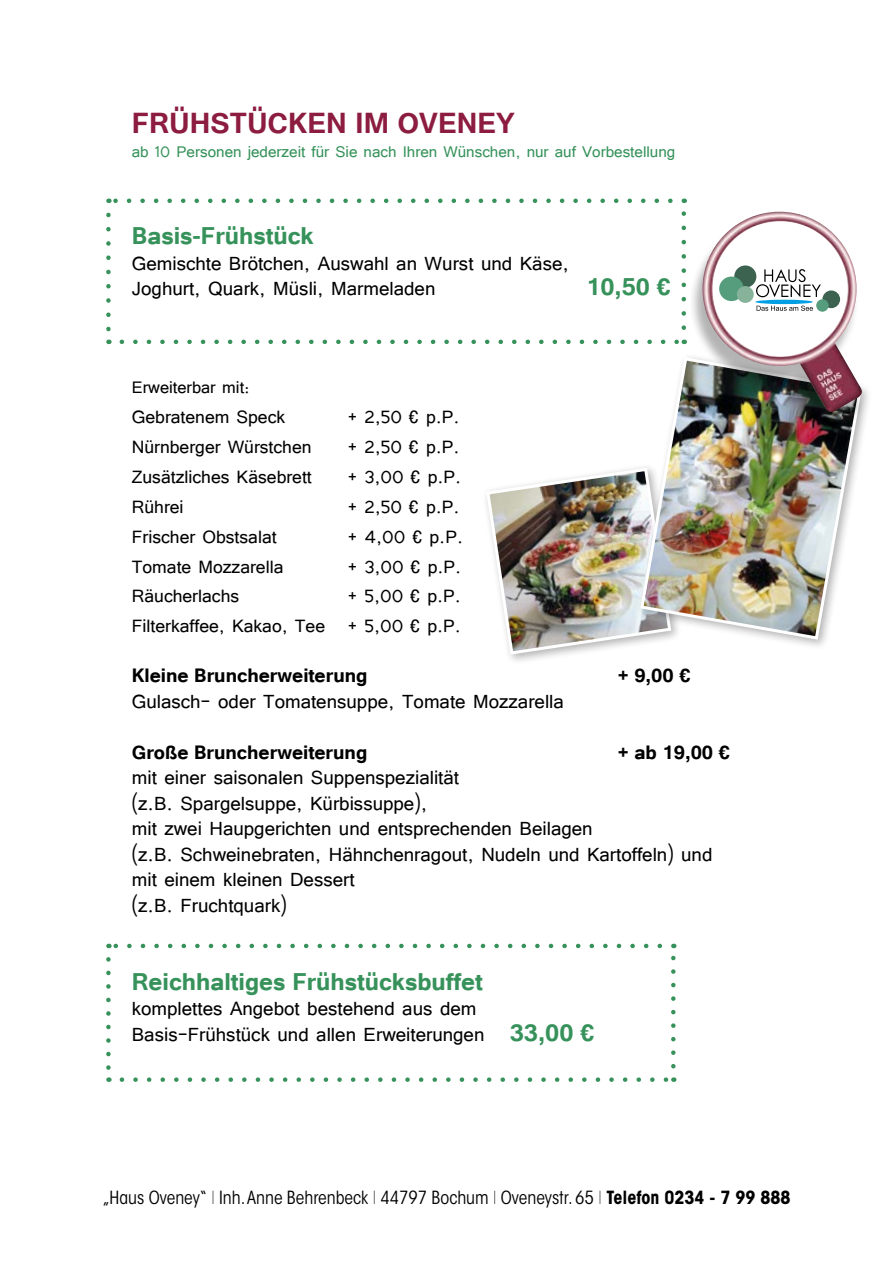
<style>
.page{position:relative;width:893px;height:1263px;background:#fff}
.page>*{position:absolute;margin:0;border:0;box-sizing:border-box;transform-origin:0 0}
.t1{font:700 36px "Tunga";color:#8c1c40}
.t2{font:700 30px "Tunga";color:#36925a}
.t3{font:24px/25.5px "Tunga";color:#000}
.t4{font:700 24px "Tunga";color:#000}
.t5{font:22.5px/30px "Tunga";color:#000;text-align:right}
.t6{font:21px "Tunga";color:#000}
.t7{font:19.5px "Tunga";color:#36925a}
.t8{font:condensed 18px "ITC Avant Garde Std";color:#000}
.s1{font-weight:700;font-size:30px;color:#36925a}
.s2{font-weight:200;font-stretch:normal}
.s3{font-weight:700}
</style>
<div class="page">
<svg style="left:122px;top:340px;width:555px;height:4px"></svg>
<svg style="left:115px;top:199px;width:555px;height:4px"></svg>
<svg style="left:106px;top:215px;width:5px;height:129px"></svg>
<svg style="left:681px;top:199px;width:5px;height:129px"></svg>
<svg style="left:122px;top:1077px;width:545px;height:5px"></svg>
<svg style="left:115px;top:944px;width:545px;height:4px"></svg>
<svg style="left:106px;top:959px;width:5px;height:123px"></svg>
<svg style="left:671px;top:944px;width:5px;height:122px"></svg>
<img style="left:486px;top:468px;width:149px;height:188px">
<div style="left:635px;top:353px;width:237px;height:298px;background:#000;opacity:.3"></div>
<img style="left:638px;top:355px;width:226px;height:286px">
<div style="left:688px;top:216px;width:177px;height:218px;background:#000;opacity:.3"></div>
<img style="left:702px;top:212px;width:162px;height:202px">
<div style="left:713px;top:221px;width:135px;height:135px;background:#fff;border-radius:50%"></div>
<svg style="left:756px;top:269px;width:65px;height:28px"></svg>
<div style="left:822px;top:290px;width:18px;height:18px;background:#3c6350;border-radius:50%"></div>
<div style="left:734px;top:265px;width:22px;height:23px;background:#3c6350;border-radius:50%"></div>
<div style="left:719px;top:277px;width:25px;height:24px;background:#559d7d;border-radius:50%"></div>
<div style="left:737px;top:286px;width:17px;height:17px;background:#87b39a;border-radius:50%"></div>
<div style="left:816px;top:299px;width:13px;height:13px;background:#559d7d;border-radius:50%"></div>
<svg style="left:756px;top:306px;width:57px;height:5px"></svg>
<svg style="left:755px;top:300px;width:58px;height:4px"></svg>
<h1 class="t1" style="left:132px;top:99px;width:384px">FRÜHSTÜCKEN IM OVENEY</h1>
<p class="t7" style="left:132px;top:139px;width:545px">ab 10 Personen jederzeit für Sie nach Ihren Wünschen, nur auf Vorbestellung</p>
<p class="t2" style="left:132px;top:216px;width:183px">Basis-Frühstück</p>
<p class="t3" style="left:132px;top:248px;width:439px">Gemischte Brötchen, Auswahl an Wurst und Käse,<br>Joghurt, Quark, Müsli, Marmeladen</p>
<p class="t2" style="left:586px;top:267px;width:86px">10,50 €</p>
<p class="t6" style="left:132px;top:373px;width:120px">Erweiterbar mit:</p>
<p class="t5" style="left:132px;top:400px;width:155px">Gebratenem Speck</p>
<p class="t5" style="left:348px;top:400px;width:113px">+ 2,50 € p.P.</p>
<p class="t5" style="left:132px;top:430px;width:181px">Nürnberger Würstchen</p>
<p class="t5" style="left:348px;top:430px;width:113px">+ 2,50 € p.P.</p>
<p class="t5" style="left:132px;top:460px;width:181px">Zusätzliches Käsebrett</p>
<p class="t5" style="left:348px;top:460px;width:115px">+ 3,00 € p.P.</p>
<p class="t5" style="left:132px;top:490px;width:53px">Rührei</p>
<p class="t5" style="left:348px;top:490px;width:113px">+ 2,50 € p.P.</p>
<p class="t5" style="left:132px;top:520px;width:146px">Frischer Obstsalat</p>
<p class="t5" style="left:348px;top:520px;width:117px">+ 4,00 € p.P.</p>
<p class="t5" style="left:132px;top:550px;width:153px">Tomate Mozzarella</p>
<p class="t5" style="left:348px;top:550px;width:115px">+ 3,00 € p.P.</p>
<p class="t5" style="left:132px;top:580px;width:109px">Räucherlachs</p>
<p class="t5" style="left:132px;top:580px;width:331px">+ 5,00 € p.P.<br>Filterkaffee, Kakao, Tee + 5,00 € p.P.</p>
<p class="t4" style="left:132px;top:660px;width:237px">Kleine Bruncherweiterung</p>
<p class="t4" style="left:618px;top:660px;width:74px">+ 9,00 €</p>
<p class="t3" style="left:132px;top:686px;width:434px">Gulasch- oder Tomatensuppe, Tomate Mozzarella</p>
<p class="t4" style="left:132px;top:736px;width:237px">Große Bruncherweiterung</p>
<p class="t4" style="left:618px;top:736px;width:114px">+ ab 19,00 €</p>
<p class="t3" style="left:132px;top:763px;width:582px">mit einer saisonalen Suppenspezialität<br>(z.B. Spargelsuppe, Kürbissuppe),<br>mit zwei Haupgerichten und entsprechenden Beilagen<br>(z.B. Schweinebraten, Hähnchenragout, Nudeln und Kartoffeln) und mit einem kleinen Dessert<br>(z.B. Fruchtquark)</p>
<p class="t2" style="left:132px;top:962px;width:352px">Reichhaltiges Frühstücksbuffet</p>
<p class="t3" style="left:132px;top:994px;width:464px">komplettes Angebot bestehend aus dem<br>Basis-Frühstück und allen Erweiterungen <span class="s1">33,00 €</span></p>
<p class="t8" style="left:102px;top:1186px;width:690px">„Haus Oveney“ <span class="s2">I</span> Inh. Anne Behrenbeck <span class="s2">I</span> 44797 Bochum <span class="s2">I</span> Oveneystr. 65 <span class="s2">I</span> <span class="s3">Telefon 0234 - 7 99 888</span></p>
</div>
